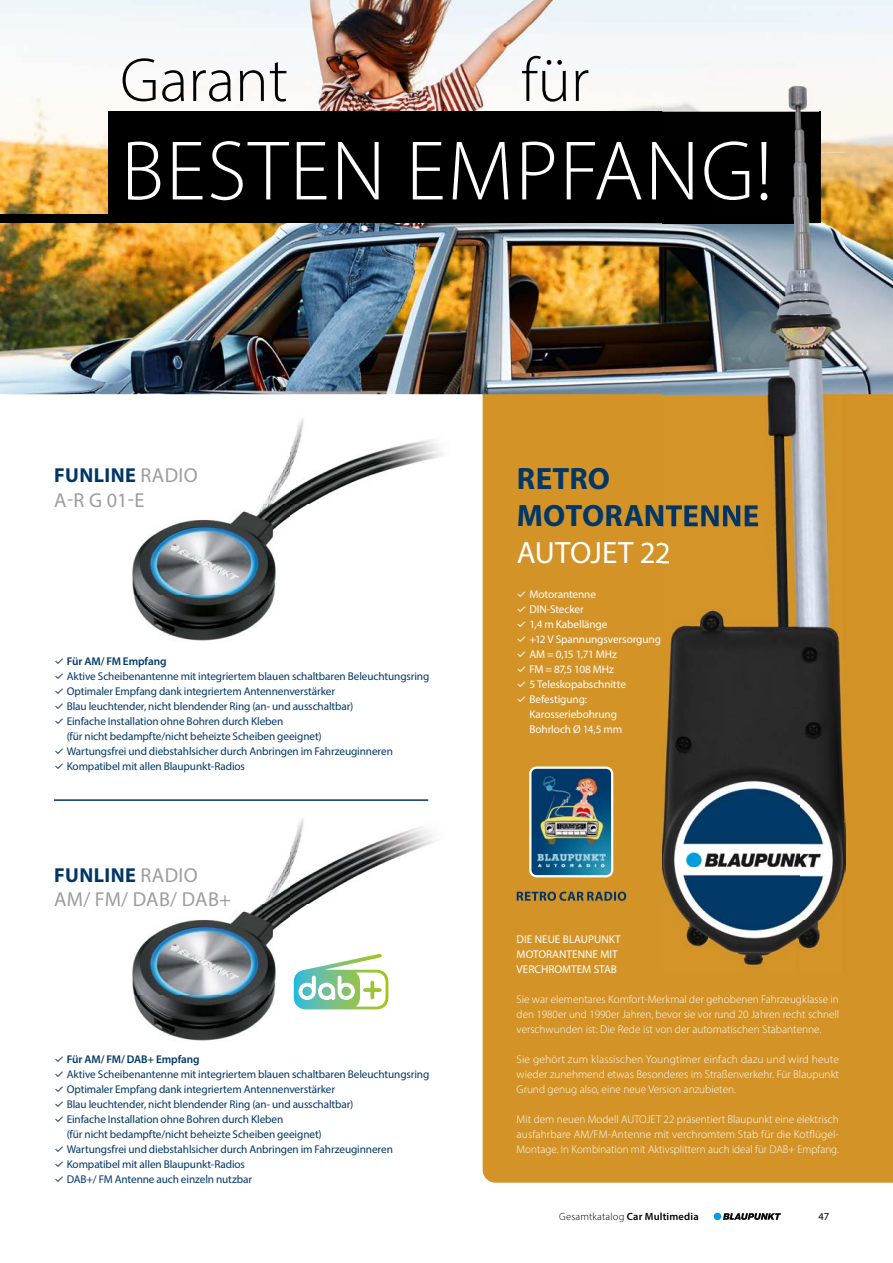
<style>
.page{position:relative;width:893px;height:1263px;background:#fff}
.page>*{position:absolute;margin:0;border:0;box-sizing:border-box;transform-origin:0 0}
.t1{font:300 85.2px "Myriad Pro";letter-spacing:.02em;color:#fff}
.t2{font:300 62.55px "Myriad Pro";color:#000}
.t3{font:700 30.9px/37.2px "Myriad Pro";letter-spacing:.005em;color:#003766}
.t4{font:30.9px "Myriad Pro";letter-spacing:-.02em;color:#fff}
.t5{font:20.25px/24.3px "Myriad Pro";letter-spacing:.005em;color:#9c9d9d}
.t6{font:11.25px/15px "Myriad Pro";letter-spacing:-.01em;color:#003766}
.t7{font:300 11.25px/15px "Myriad Pro";color:#fff;text-align:justify}
.t8{font:11.25px/15px "Myriad Pro";letter-spacing:-.01em;color:#fff}
.t9{font:600 11.25px "Myriad Pro";letter-spacing:-.01em;color:#003766}
.t10{font:300 10.5px "Myriad Pro";letter-spacing:.015em;color:#000}
.t11{font:10.5px "Myriad Pro";color:#000}
.s1{font-weight:700;color:#003766}
.s2{font-family:"Inter";font-weight:400}
.s3{font-family:"Inter"}
.s4{font-weight:600}
</style>
<div class="page">
<div style="left:483px;top:394px;width:410px;height:789px;background:#d39327"></div>
<img style="left:1px;top:0;width:892px;height:394px">
<img style="left:821px;top:99px;width:72px;height:54px">
<div style="left:108px;top:112px;width:713px;height:111px;background:#000"></div>
<div style="left:0;top:215px;width:804px;height:8px;background:#000"></div>
<img style="left:132px;top:418px;width:311px;height:223px">
<img style="left:132px;top:818px;width:303px;height:223px">
<div style="left:714px;top:1213px;width:7px;height:7px;background:#009ee3;border-radius:50%"></div>
<svg style="left:723px;top:1213px;width:58px;height:7px"></svg>
<hr style="left:54px;top:799px;width:374px;height:2px;background:#003766">
<img style="left:662px;top:223px;width:137px;height:750px">
<img style="left:799px;top:153px;width:46px;height:820px">
<img style="left:662px;top:86px;width:183px;height:26px">
<img style="left:794px;top:112px;width:11px;height:37px">
<img style="left:763px;top:149px;width:58px;height:74px">
<img style="left:662px;top:141px;width:105px;height:59px">
<img style="left:763px;top:215px;width:41px;height:8px">
<img style="left:662px;top:505px;width:97px;height:22px">
<img style="left:662px;top:542px;width:7px;height:22px">
<img style="left:0;top:0;width:1px;height:394px">
<svg style="left:294px;top:954px;width:94px;height:55px"></svg>
<img style="left:532px;top:769px;width:78px;height:105px">
<div style="left:529px;top:766px;width:84px;height:111px;border:2px solid #fff;border-radius:6px"></div>
<svg style="left:517px;top:891px;width:109px;height:10px"></svg>
<h2 class="t2" style="left:120px;top:42px;width:169px">Garant</h2>
<h2 class="t2" style="left:521px;top:42px;width:70px">für</h2>
<h1 class="t1" style="left:121px;top:120px;width:653px">BESTEN EMPFANG!</h1>
<h3 class="t5" style="left:54px;top:463px;width:145px"><span class="s1">FUNLINE</span> RADIO<br>A-R G 01-E</h3>
<h3 class="t3" style="left:517px;top:459px;width:244px">RETRO<br>MOTORANTENNE</h3>
<h3 class="t4" style="left:517px;top:534px;width:155px">AUTOJET 22</h3>
<p class="t9" style="left:54px;top:654px;width:114px"><span class="s2">✓</span> Für AM/ FM Empfang</p>
<p class="t6" style="left:54px;top:669px;width:377px"><span class="s3">✓</span> Aktive Scheibenantenne mit integriertem blauen schaltbaren Beleuchtungsring</p>
<p class="t6" style="left:54px;top:684px;width:283px"><span class="s3">✓</span> Optimaler Empfang dank integriertem Antennenverstärker</p>
<p class="t6" style="left:54px;top:699px;width:301px"><span class="s3">✓</span> Blau leuchtender, nicht blendender Ring (an- und ausschaltbar)</p>
<p class="t6" style="left:67px;top:714px;width:256px;text-indent:-13px"><span class="s3">✓</span> Einfache Installation ohne Bohren durch Kleben<br>(für nicht bedampfte/nicht beheizte Scheiben geeignet)</p>
<p class="t6" style="left:54px;top:744px;width:340px"><span class="s3">✓</span> Wartungsfrei und diebstahlsicher durch Anbringen im Fahrzeuginneren</p>
<p class="t6" style="left:54px;top:759px;width:193px"><span class="s3">✓</span> Kompatibel mit allen Blaupunkt-Radios</p>
<h3 class="t5" style="left:54px;top:863px;width:179px"><span class="s1">FUNLINE</span> RADIO<br>AM/ FM/ DAB/ DAB+</h3>
<p class="t9" style="left:54px;top:1052px;width:147px"><span class="s2">✓</span> Für AM/ FM/ DAB+ Empfang</p>
<p class="t6" style="left:54px;top:1066px;width:377px"><span class="s3">✓</span> Aktive Scheibenantenne mit integriertem blauen schaltbaren Beleuchtungsring</p>
<p class="t6" style="left:54px;top:1081px;width:283px"><span class="s3">✓</span> Optimaler Empfang dank integriertem Antennenverstärker</p>
<p class="t6" style="left:54px;top:1096px;width:301px"><span class="s3">✓</span> Blau leuchtender, nicht blendender Ring (an- und ausschaltbar)</p>
<p class="t6" style="left:67px;top:1111px;width:256px;text-indent:-13px"><span class="s3">✓</span> Einfache Installation ohne Bohren durch Kleben<br>(für nicht bedampfte/nicht beheizte Scheiben geeignet)</p>
<p class="t6" style="left:54px;top:1141px;width:340px"><span class="s3">✓</span> Wartungsfrei und diebstahlsicher durch Anbringen im Fahrzeuginneren</p>
<p class="t6" style="left:54px;top:1156px;width:193px"><span class="s3">✓</span> Kompatibel mit allen Blaupunkt-Radios</p>
<p class="t6" style="left:54px;top:1171px;width:200px"><span class="s3">✓</span> DAB+/ FM Antenne auch einzeln nutzbar</p>
<p class="t8" style="left:517px;top:586px;width:81px"><span class="s3">✓</span> Motorantenne</p>
<p class="t8" style="left:517px;top:601px;width:69px"><span class="s3">✓</span> DIN-Stecker</p>
<p class="t8" style="left:517px;top:616px;width:92px"><span class="s3">✓</span> 1,4 m Kabellänge</p>
<p class="t8" style="left:517px;top:631px;width:146px"><span class="s3">✓</span> +12 V Spannungsversorgung</p>
<p class="t8" style="left:517px;top:646px;width:102px"><span class="s3">✓</span> AM = 0,15 1,71 MHz</p>
<p class="t8" style="left:517px;top:661px;width:99px"><span class="s3">✓</span> FM = 87,5 108 MHz</p>
<p class="t8" style="left:517px;top:676px;width:111px"><span class="s3">✓</span> 5 Teleskopabschnitte</p>
<p class="t8" style="left:529px;top:691px;width:94px;text-indent:-13px"><span class="s3">✓</span> Befestigung:<br>Karosseriebohrung<br>Bohrloch Ø 14,5 mm</p>
<p class="t8" style="left:517px;top:931px;width:106px">DIE NEUE BLAUPUNKT<br>MOTORANTENNE MIT<br>VERCHROMTEM STAB</p>
<p class="t7" style="left:517px;top:991px;width:324px">Sie war elementares Komfort-Merkmal der gehobenen Fahrzeugklasse in den 1980er und 1990er Jahren, bevor sie vor rund 20 Jahren recht schnell verschwunden ist: Die Rede ist von der automatischen Stabantenne.</p>
<p class="t7" style="left:517px;top:1051px;width:324px">Sie gehört zum klassischen Youngtimer einfach dazu und wird heute wieder zunehmend etwas Besonderes im Straßenverkehr. Für Blaupunkt Grund genug also, eine neue Version anzubieten.</p>
<p class="t7" style="left:517px;top:1111px;width:324px">Mit dem neuen Modell AUTOJET 22 präsentiert Blaupunkt eine elektrisch ausfahrbare AM/FM-Antenne mit verchromtem Stab für die Kotflügel-Montage. In Kombination mit Aktivsplittern auch ideal für DAB+ Empfang.</p>
<p class="t10" style="left:559px;top:1210px;width:141px">Gesamtkatalog <span class="s4">Car Multimedia</span></p>
<p class="t11" style="left:818px;top:1210px;width:12px">47</p>
</div>
